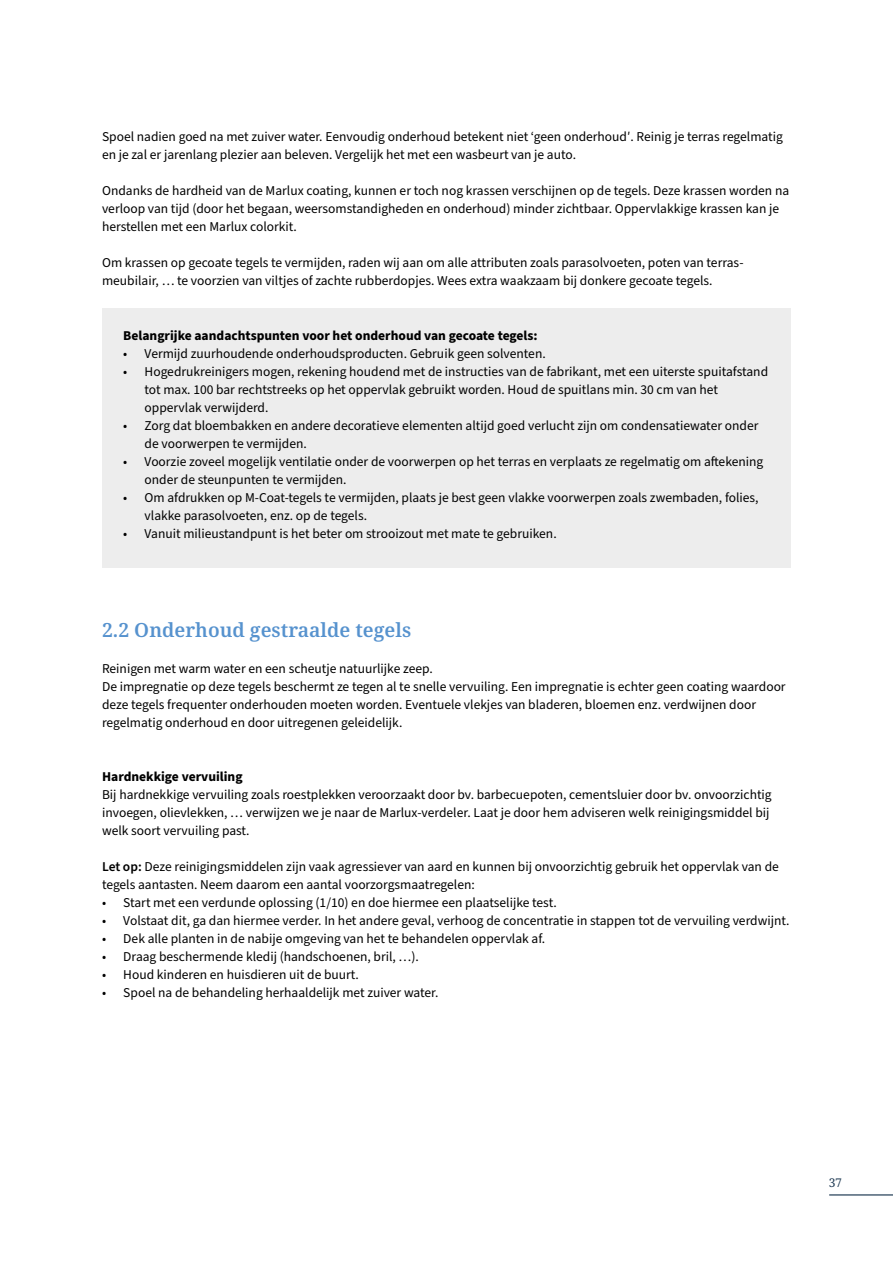
<style>
.page{position:relative;width:893px;height:1263px;background:#fff}
.page>*{position:absolute;margin:0;border:0;box-sizing:border-box;transform-origin:0 0}
.t1{font:600 19.5px "Noto Serif";color:#5692ce}
.t2{font:13.5px/18px "Source Sans Pro";color:#000}
.t3{font:700 13.5px "Source Sans Pro";color:#000}
.t4{font:12px "Noto Serif";color:#203b54}
.s1{font-weight:600}
</style>
<div class="page">
<hr style="left:829px;top:1194px;width:64px;height:1px;background:#203b54">
<div style="left:102px;top:309px;width:689px;height:259px;background:#ededed"></div>
<p class="t2" style="left:102px;top:128px;width:682px">Spoel nadien goed na met zuiver water. Eenvoudig onderhoud betekent niet ‘geen onderhoud′. Reinig je terras regelmatig en je zal er jarenlang plezier aan beleven. Vergelijk het met een wasbeurt van je auto.</p>
<p class="t2" style="left:102px;top:182px;width:689px">Ondanks de hardheid van de Marlux coating, kunnen er toch nog krassen verschijnen op de tegels. Deze krassen worden na verloop van tijd (door het begaan, weersomstandigheden en onderhoud) minder zichtbaar. Oppervlakkige krassen kan je herstellen met een Marlux colorkit.</p>
<p class="t2" style="left:102px;top:254px;width:642px">Om krassen op gecoate tegels te vermijden, raden wij aan om alle attributen zoals parasolvoeten, poten van terras&shy;meubilair, … te voorzien van viltjes of zachte rubberdopjes. Wees extra waakzaam bij donkere gecoate tegels.</p>
<p class="t3" style="left:123px;top:326px;width:416px">Belangrijke aandachtspunten voor het onderhoud van gecoate tegels:</p>
<p class="t2" style="left:123px;top:345px;width:424px">• Vermijd zuurhoudende onderhoudsproducten. Gebruik geen solventen.</p>
<p class="t2" style="left:145px;top:363px;width:625px;text-indent:-21px">• Hogedrukreinigers mogen, rekening houdend met de instructies van de fabrikant, met een uiterste spuitafstand tot max. 100 bar rechtstreeks op het oppervlak gebruikt worden. Houd de spuitlans min. 30 cm van het oppervlak verwijderd.</p>
<p class="t2" style="left:145px;top:417px;width:615px;text-indent:-21px">• Zorg dat bloembakken en andere decoratieve elementen altijd goed verlucht zijn om condensatiewater onder de voorwerpen te vermijden.</p>
<p class="t2" style="left:145px;top:453px;width:620px;text-indent:-21px">• Voorzie zoveel mogelijk ventilatie onder de voorwerpen op het terras en verplaats ze regelmatig om aftekening onder de steunpunten te vermijden.</p>
<p class="t2" style="left:145px;top:489px;width:616px;text-indent:-21px">• Om afdrukken op M-Coat-tegels te vermijden, plaats je best geen vlakke voorwerpen zoals zwembaden, folies, vlakke parasolvoeten, enz. op de tegels.</p>
<p class="t2" style="left:123px;top:525px;width:435px">• Vanuit milieustandpunt is het beter om strooizout met mate te gebruiken.</p>
<h1 class="t1" style="left:102px;top:617px;width:311px">2.2 Onderhoud gestraalde tegels</h1>
<p class="t2" style="left:102px;top:660px;width:685px">Reinigen met warm water en een scheutje natuurlijke zeep.<br>De impregnatie op deze tegels beschermt ze tegen al te snelle vervuiling. Een impregnatie is echter geen coating waardoor deze tegels frequenter onderhouden moeten worden. Eventuele vlekjes van bladeren, bloemen enz. verdwijnen door regelmatig onderhoud en door uitregenen geleidelijk.</p>
<p class="t3" style="left:102px;top:768px;width:142px">Hardnekkige vervuiling</p>
<p class="t2" style="left:102px;top:786px;width:671px">Bij hardnekkige vervuiling zoals roestplekken veroorzaakt door bv. barbecuepoten, cementsluier door bv. onvoorzichtig invoegen, olievlekken, … verwijzen we je naar de Marlux-verdeler. Laat je door hem adviseren welk reinigingsmiddel bij welk soort vervuiling past.</p>
<p class="t2" style="left:102px;top:858px;width:678px"><span class="s1">Let op:</span> Deze reinigingsmiddelen zijn vaak agressiever van aard en kunnen bij onvoorzichtig gebruik het oppervlak van de tegels aantasten. Neem daarom een aantal voorzorgsmaatregelen:</p>
<p class="t2" style="left:102px;top:894px;width:456px">• Start met een verdunde oplossing (1/10) en doe hiermee een plaatselijke test.</p>
<p class="t2" style="left:102px;top:912px;width:689px">• Volstaat dit, ga dan hiermee verder. In het andere geval, verhoog de concentratie in stappen tot de vervuiling verdwijnt.</p>
<p class="t2" style="left:102px;top:930px;width:444px">• Dek alle planten in de nabije omgeving van het te behandelen oppervlak af.</p>
<p class="t2" style="left:102px;top:948px;width:318px">• Draag beschermende kledij (handschoenen, bril, …).</p>
<p class="t2" style="left:102px;top:966px;width:258px">• Houd kinderen en huisdieren uit de buurt.</p>
<p class="t2" style="left:102px;top:984px;width:338px">• Spoel na de behandeling herhaaldelijk met zuiver water.</p>
<p class="t4" style="left:829px;top:1174px;width:14px">37</p>
</div>
